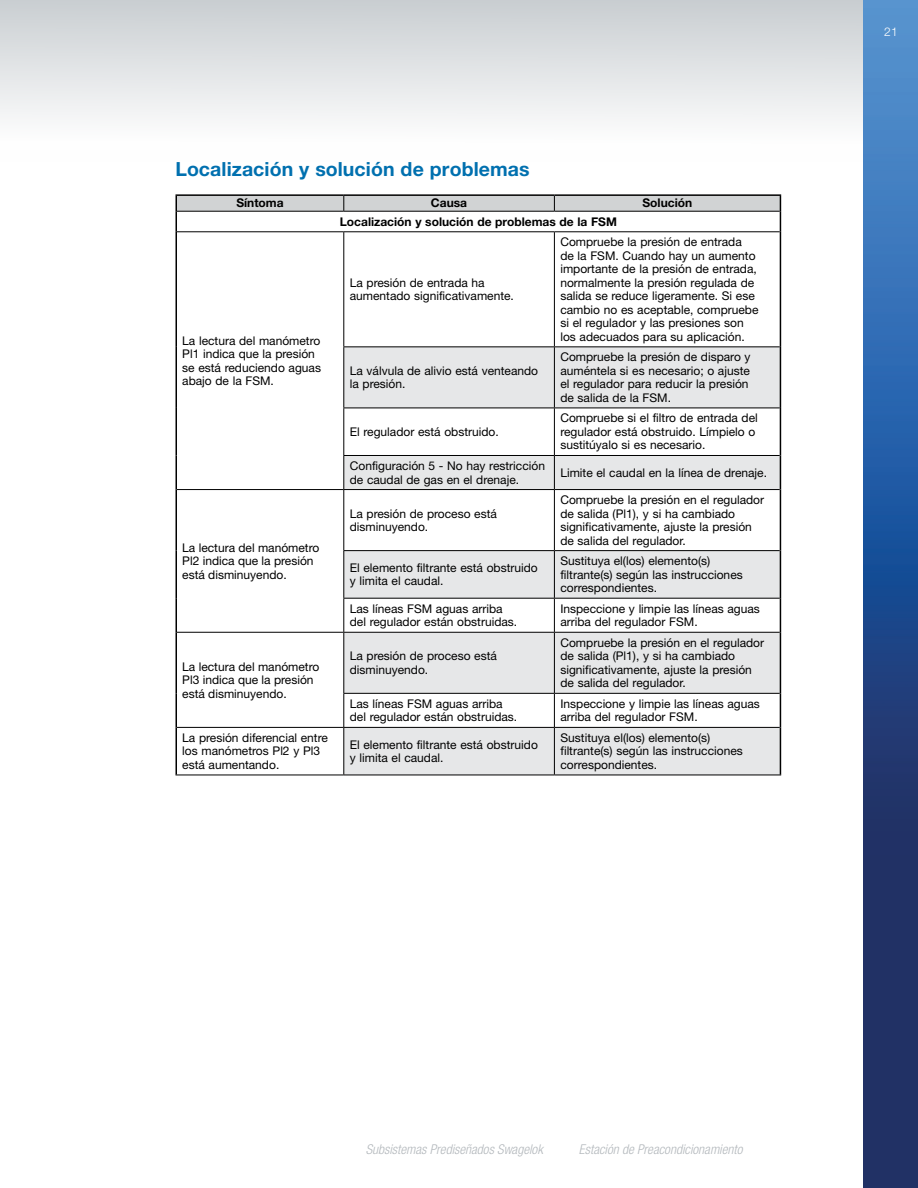
<style>
.page{position:relative;width:918px;height:1188px;background:#fff}
.page>*{position:absolute;margin:0;border:0;box-sizing:border-box;transform-origin:0 0}
.t1{font:700 19.5px "Helvetica Neue LT Std";letter-spacing:.005em;color:#0070af}
.t2{font:italic 300 condensed 13.5px "Helvetica Neue LT Std";color:#b4b9bd}
.t3{font:12px/13.5px "Helvetica Neue LT Std";color:#000}
.t4{font:700 12px "Helvetica Neue LT Std";color:#000}
.t5{font:300 12px "Helvetica Neue LT Std";color:#fff}
</style>
<div class="page">
<svg style="left:344px;top:347px;width:436px;height:428px;fill:#e6e7e8"></svg>
<hr style="left:176px;top:194px;width:168px;height:2px;background:#000">
<hr style="left:344px;top:194px;width:210px;height:2px;background:#000">
<hr style="left:554px;top:194px;width:227px;height:2px;background:#000">
<hr style="left:780px;top:455px;width:1px;height:35px;background:#000">
<hr style="left:176px;top:232px;width:1px;height:115px;background:#000">
<hr style="left:176px;top:347px;width:1px;height:61px;background:#000">
<hr style="left:176px;top:408px;width:1px;height:47px;background:#000">
<hr style="left:176px;top:455px;width:1px;height:35px;background:#000">
<hr style="left:780px;top:232px;width:1px;height:115px;background:#000">
<hr style="left:780px;top:347px;width:1px;height:61px;background:#000">
<hr style="left:780px;top:408px;width:1px;height:47px;background:#000">
<hr style="left:176px;top:490px;width:1px;height:61px;background:#000">
<hr style="left:176px;top:551px;width:1px;height:47px;background:#000">
<hr style="left:176px;top:598px;width:1px;height:34px;background:#000">
<hr style="left:780px;top:490px;width:1px;height:61px;background:#000">
<hr style="left:780px;top:551px;width:1px;height:47px;background:#000">
<hr style="left:780px;top:598px;width:1px;height:34px;background:#000">
<hr style="left:176px;top:632px;width:1px;height:61px;background:#000">
<hr style="left:176px;top:693px;width:1px;height:34px;background:#000">
<hr style="left:780px;top:632px;width:1px;height:61px;background:#000">
<hr style="left:780px;top:693px;width:1px;height:34px;background:#000">
<hr style="left:176px;top:727px;width:1px;height:48px;background:#000">
<hr style="left:780px;top:727px;width:1px;height:48px;background:#000">
<hr style="left:343px;top:456px;width:1px;height:33px;background:#000">
<hr style="left:554px;top:456px;width:1px;height:33px;background:#000">
<hr style="left:343px;top:455px;width:211px;height:1px;background:#000">
<hr style="left:554px;top:455px;width:226px;height:1px;background:#000">
<hr style="left:343px;top:232px;width:1px;height:114px;background:#000">
<hr style="left:554px;top:232px;width:1px;height:114px;background:#000">
<hr style="left:344px;top:489px;width:210px;height:1px;background:#000">
<hr style="left:554px;top:489px;width:226px;height:1px;background:#000">
<hr style="left:343px;top:346px;width:211px;height:1px;background:#000">
<hr style="left:343px;top:347px;width:1px;height:61px;background:#000">
<hr style="left:554px;top:346px;width:226px;height:1px;background:#000">
<hr style="left:554px;top:347px;width:1px;height:61px;background:#000">
<hr style="left:343px;top:408px;width:1px;height:47px;background:#000">
<hr style="left:554px;top:408px;width:1px;height:47px;background:#000">
<hr style="left:177px;top:489px;width:167px;height:1px;background:#000">
<hr style="left:343px;top:408px;width:211px;height:1px;background:#000">
<hr style="left:554px;top:408px;width:226px;height:1px;background:#000">
<hr style="left:343px;top:490px;width:1px;height:60px;background:#000">
<hr style="left:554px;top:490px;width:1px;height:60px;background:#000">
<hr style="left:343px;top:550px;width:211px;height:1px;background:#000">
<hr style="left:343px;top:551px;width:1px;height:47px;background:#000">
<hr style="left:554px;top:550px;width:226px;height:1px;background:#000">
<hr style="left:554px;top:551px;width:1px;height:47px;background:#000">
<hr style="left:343px;top:598px;width:211px;height:1px;background:#000">
<hr style="left:343px;top:599px;width:1px;height:33px;background:#000">
<hr style="left:554px;top:598px;width:226px;height:1px;background:#000">
<hr style="left:554px;top:599px;width:1px;height:33px;background:#000">
<hr style="left:177px;top:632px;width:167px;height:1px;background:#000">
<hr style="left:344px;top:632px;width:210px;height:1px;background:#000">
<hr style="left:343px;top:633px;width:1px;height:60px;background:#000">
<hr style="left:554px;top:632px;width:226px;height:1px;background:#000">
<hr style="left:554px;top:633px;width:1px;height:60px;background:#000">
<hr style="left:343px;top:693px;width:211px;height:1px;background:#000">
<hr style="left:343px;top:694px;width:1px;height:33px;background:#000">
<hr style="left:554px;top:693px;width:226px;height:1px;background:#000">
<hr style="left:554px;top:694px;width:1px;height:33px;background:#000">
<hr style="left:177px;top:727px;width:167px;height:1px;background:#000">
<hr style="left:344px;top:727px;width:210px;height:1px;background:#000">
<hr style="left:343px;top:728px;width:1px;height:47px;background:#000">
<hr style="left:554px;top:727px;width:226px;height:1px;background:#000">
<hr style="left:554px;top:728px;width:1px;height:47px;background:#000">
<hr style="left:176px;top:775px;width:168px;height:1px;background:#000">
<hr style="left:344px;top:775px;width:210px;height:1px;background:#000">
<hr style="left:554px;top:775px;width:227px;height:1px;background:#000">
<svg style="left:176px;top:195px;width:605px;height:37px"></svg>
<hr style="left:177px;top:211px;width:167px;height:1px;background:#000">
<hr style="left:344px;top:211px;width:210px;height:1px;background:#000">
<hr style="left:554px;top:211px;width:226px;height:1px;background:#000">
<div style="left:0;top:0;width:864px;height:162px;background:linear-gradient(to bottom,#c9ced1,#fff)"></div>
<img style="left:863px;top:0;width:55px;height:1188px">
<h1 class="t1" style="left:176px;top:157px;width:356px">Localización y solución de problemas</h1>
<p class="t4" style="left:236px;top:195px;width:49px">Síntoma</p>
<p class="t4" style="left:431px;top:195px;width:38px">Causa</p>
<p class="t4" style="left:643px;top:195px;width:51px">Solución</p>
<p class="t4" style="left:340px;top:214px;width:279px">Localización y solución de problemas de la FSM</p>
<p class="t3" style="left:182px;top:334px;width:140px">La lectura del manómetro<br>Pl1 indica que la presión se está reduciendo aguas abajo de la FSM.</p>
<p class="t3" style="left:182px;top:541px;width:139px">La lectura del manómetro<br>Pl2 indica que la presión está disminuyendo.</p>
<p class="t3" style="left:350px;top:276px;width:164px">La presión de entrada ha aumentado significativamente.</p>
<p class="t3" style="left:350px;top:364px;width:190px">La válvula de alivio está venteando la presión.</p>
<p class="t3" style="left:350px;top:425px;width:149px">El regulador está obstruido.</p>
<p class="t3" style="left:560px;top:235px;width:200px">Compruebe la presión de entrada<br>de la FSM. Cuando hay un aumento importante de la presión de entrada, normalmente la presión regulada de salida se reduce ligeramente. Si ese cambio no es aceptable, compruebe si el regulador y las presiones son los adecuados para su aplicación.</p>
<p class="t3" style="left:560px;top:350px;width:192px">Compruebe la presión de disparo y auméntela si es necesario; o ajuste el regulador para reducir la presión de salida de la FSM.</p>
<p class="t3" style="left:560px;top:411px;width:199px">Compruebe si el filtro de entrada del regulador está obstruido. Límpielo o sustitúyalo si es necesario.</p>
<p class="t3" style="left:350px;top:459px;width:197px">Configuración 5 - No hay restricción de caudal de gas en el drenaje.</p>
<p class="t3" style="left:560px;top:466px;width:206px">Limite el caudal en la línea de drenaje.</p>
<p class="t3" style="left:350px;top:506px;width:149px">La presión de proceso está disminuyendo.</p>
<p class="t3" style="left:560px;top:493px;width:205px">Compruebe la presión en el regulador de salida (Pl1), y si ha cambiado significativamente, ajuste la presión de salida del regulador.</p>
<p class="t3" style="left:350px;top:561px;width:190px">El elemento filtrante está obstruido y limita el caudal.</p>
<p class="t3" style="left:560px;top:554px;width:184px">Sustituya el(los) elemento(s) filtrante(s) según las instrucciones correspondientes.</p>
<p class="t3" style="left:350px;top:602px;width:167px">Las líneas FSM aguas arriba del regulador están obstruidas.</p>
<p class="t3" style="left:560px;top:602px;width:201px">Inspeccione y limpie las líneas aguas arriba del regulador FSM.</p>
<p class="t3" style="left:560px;top:636px;width:205px">Compruebe la presión en el regulador de salida (Pl1), y si ha cambiado significativamente, ajuste la presión de salida del regulador.</p>
<p class="t3" style="left:182px;top:659px;width:139px">La lectura del manómetro<br>Pl3 indica que la presión está disminuyendo.</p>
<p class="t3" style="left:350px;top:649px;width:149px">La presión de proceso está disminuyendo.</p>
<p class="t3" style="left:350px;top:697px;width:167px">Las líneas FSM aguas arriba del regulador están obstruidas.</p>
<p class="t3" style="left:560px;top:697px;width:201px">Inspeccione y limpie las líneas aguas arriba del regulador FSM.</p>
<p class="t3" style="left:182px;top:731px;width:147px">La presión diferencial entre los manómetros Pl2 y Pl3 está aumentando.</p>
<p class="t3" style="left:350px;top:738px;width:190px">El elemento filtrante está obstruido y limita el caudal.</p>
<p class="t3" style="left:560px;top:731px;width:184px">Sustituya el(los) elemento(s) filtrante(s) según las instrucciones correspondientes.</p>
<p class="t5" style="left:884px;top:24px;width:15px">21</p>
<p class="t2" style="left:366px;top:1141px;width:179px">Subsistemas Prediseñados Swagelok</p>
<p class="t2" style="left:579px;top:1141px;width:165px">Estación de Preacondicionamiento</p>
</div>
